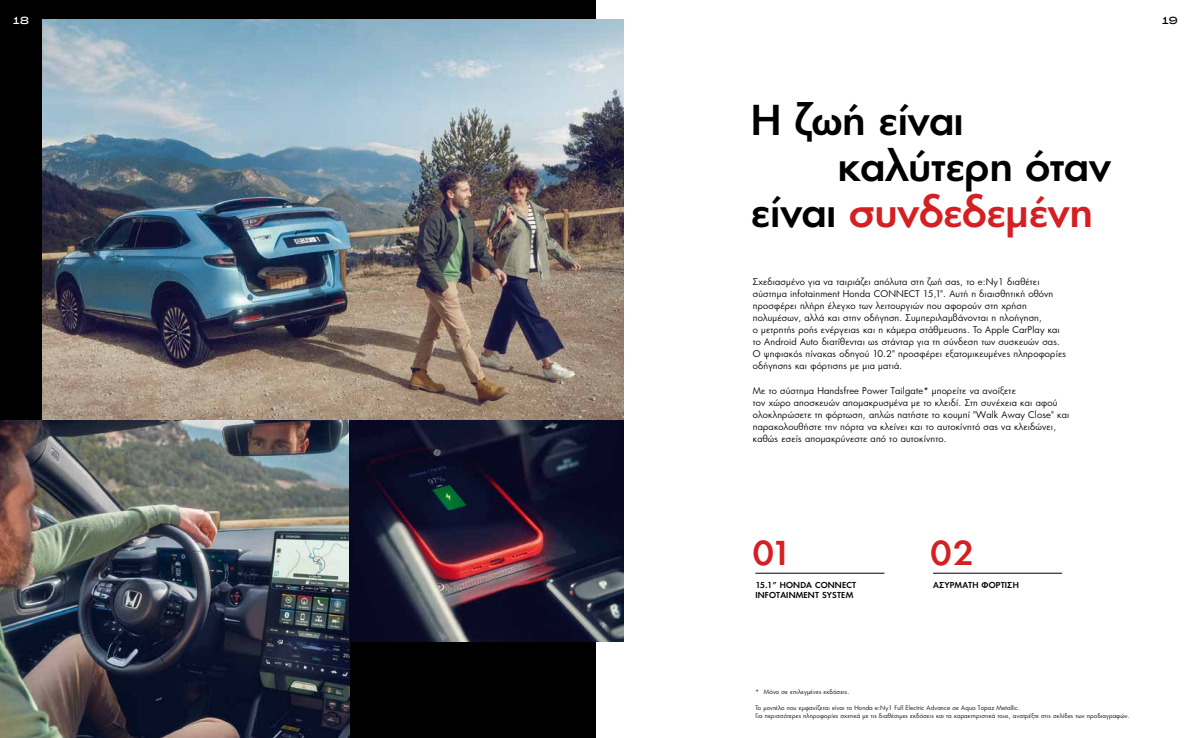
<style>
.page{position:relative;width:1191px;height:738px;background:#fff}
.page>*{position:absolute;margin:0;border:0;box-sizing:border-box;transform-origin:0 0}
.t1{font:500 40px "PF Futura Neu";letter-spacing:-.01em;color:#000}
.t2{font:500 40px "PF Futura Neu";letter-spacing:-.01em;color:#d42023}
.t3{font:500 32px "PF Futura Neu";color:#d42023}
.t4{font:10px "Sharp Grotesk Book 25";color:#fff}
.t5{font:10px "Sharp Grotesk Book 25";color:#000}
.t6{font:9px/12px "PF Futura Neu";letter-spacing:.02em;color:#000}
.t7{font:500 8px "PF Futura Neu";letter-spacing:.02em;color:#000}
.t8{font:6px/8px "PF Futura Neu";letter-spacing:.02em;color:#000}
.s1{color:#000}
</style>
<div class="page">
<div style="left:0;top:0;width:595px;height:737px;background:#000"></div>
<img style="left:43px;top:20px;width:581px;height:400px">
<img style="left:0;top:420px;width:349px;height:317px">
<img style="left:349px;top:420px;width:275px;height:221px">
<hr style="left:933px;top:572px;width:129px;height:1px;background:#000">
<hr style="left:755px;top:572px;width:129px;height:1px;background:#000">
<p class="t4" style="left:13px;top:12px;width:17px">18</p>
<p class="t5" style="left:1162px;top:12px;width:17px">19</p>
<h1 class="t1" style="left:751px;top:93px;width:215px">Η ζωή είναι</h1>
<h1 class="t1" style="left:837px;top:139px;width:275px">καλύτερη όταν</h1>
<h1 class="t2" style="left:751px;top:185px;width:344px"><span class="s1">είναι</span> συνδεδεμένη</h1>
<p class="t6" style="left:753px;top:276px;width:315px">Σχεδιασμένο για να ταιριάζει απόλυτα στη ζωή σας, το e:Ny1 διαθέτει σύστημα infotainment Honda CONNECT 15,1". Αυτή η διαισθητική οθόνη προσφέρει πλήρη έλεγχο των λειτουργιών που αφορούν στη χρήση πολυμέσων, αλλά και στην οδήγηση. Συμπεριλαμβάνονται η πλοήγηση,<br>ο μετρητής ροής ενέργειας και η κάμερα στάθμευσης. Το Apple CarPlay και το Android Auto διατίθενται ως στάνταρ για τη σύνδεση των συσκευών σας.<br>Ο ψηφιακός πίνακας οδηγού 10.2" προσφέρει εξατομικευμένες πληροφορίες οδήγησης και φόρτισης με μια ματιά.</p>
<p class="t6" style="left:753px;top:384px;width:318px">Με το σύστημα Handsfree Power Tailgate* μπορείτε να ανοίξετε<br>τον χώρο αποσκευών απομακρυσμένα με το κλειδί. Στη συνέχεια και αφού ολοκληρώσετε τη φόρτωση, απλώς πατήστε το κουμπί "Walk Away Close" και παρακολουθήστε την πόρτα να κλείνει και το αυτοκίνητό σας να κλειδώνει, καθώς εσείς απομακρύνεστε από το αυτοκίνητο.</p>
<h2 class="t3" style="left:753px;top:531px;width:41px">01</h2>
<h2 class="t3" style="left:930px;top:531px;width:44px">02</h2>
<p class="t7" style="left:755px;top:579px;width:102px">15.1” HONDA CONNECT</p>
<p class="t7" style="left:933px;top:579px;width:87px">ΑΣΥΡΜΑΤΗ ΦΟΡΤΙΣΗ</p>
<p class="t7" style="left:755px;top:589px;width:99px">INFOTAINMENT SYSTEM</p>
<p class="t8" style="left:755px;top:687px;width:95px">* Μόνο σε επιλεγμένες εκδόσεις.</p>
<p class="t8" style="left:755px;top:703px;width:376px">Το μοντέλο που εμφανίζεται είναι το Honda e:Ny1 Full Electric Advance σε Aqua Topaz Metallic.<br>Για περισσότερες πληροφορίες σχετικά με τις διαθέσιμες εκδόσεις και τα χαρακτηριστικά τους, ανατρέξτε στις σελίδες των προδιαγραφών.</p>
</div>
